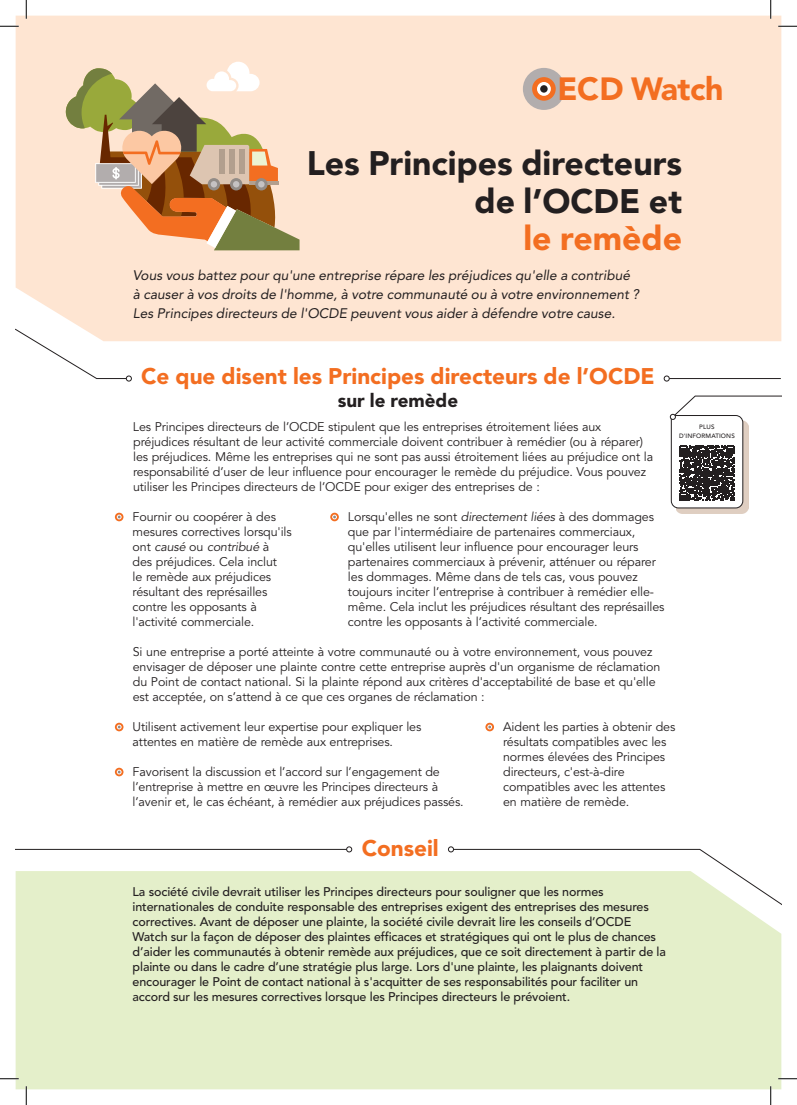
<style>
.page{position:relative;width:797px;height:1105px;background:#fff}
.page>*{position:absolute;margin:0;border:0;box-sizing:border-box;transform-origin:0 0}
.t1{font:900 33.75px/37.5px "Avenir LT Std";color:#231f20;text-align:right}
.t2{font:900 33.75px "Avenir LT Std";color:#f36e21}
.t3{font:900 31.88px "Avenir LT Std";letter-spacing:-.01em;color:#f36e21}
.t4{font:900 22.5px "Avenir LT Std";color:#f36e21}
.t5{font:900 18.75px "Avenir LT Std";color:#231f20}
.t6{font:italic 13.75px/18.8px "Avenir LT Std";color:#231f20}
.t7{font:12.5px/15px "Avenir LT Std";letter-spacing:-.01em;color:#231f20}
.t8{font:500 12.5px/15px "Avenir LT Std";letter-spacing:-.01em;color:#231f20}
.t9{font:500 6.25px/9.6px "Avenir LT Std";letter-spacing:.02em;color:#231f20;text-align:center}
.s1{font-style:italic}
</style>
<div class="page">
<div style="left:16px;top:16px;width:765px;height:325px;background:#fee5d2"></div>
<div style="left:16px;top:871px;width:765px;height:218px;background:#e4efca"></div>
<svg style="left:115px;top:513px;width:8px;height:8px"></svg>
<svg style="left:117px;top:515px;width:5px;height:4px"></svg>
<svg style="left:115px;top:723px;width:8px;height:8px"></svg>
<svg style="left:117px;top:725px;width:5px;height:4px"></svg>
<svg style="left:115px;top:768px;width:8px;height:8px"></svg>
<svg style="left:117px;top:770px;width:5px;height:4px"></svg>
<svg style="left:330px;top:513px;width:9px;height:8px"></svg>
<svg style="left:332px;top:515px;width:5px;height:4px"></svg>
<svg style="left:485px;top:723px;width:9px;height:8px"></svg>
<svg style="left:487px;top:725px;width:5px;height:4px"></svg>
<div style="left:523px;top:68px;width:42px;height:42px;background:#b2adad;border-radius:50%"></div>
<div style="left:532px;top:77px;width:23px;height:24px;background:#f36e21;border-radius:50%"></div>
<svg style="left:537px;top:82px;width:14px;height:14px"></svg>
<div style="left:540px;top:85px;width:7px;height:8px;background:#231f20;border-radius:50%"></div>
<svg style="left:66px;top:62px;width:233px;height:188px;background:#d1b28e"></svg>
<hr style="left:666px;top:378px;width:114px;height:1px;background:#231f20">
<svg style="left:664px;top:376px;width:5px;height:5px"></svg>
<svg style="left:16px;top:329px;width:116px;height:52px"></svg>
<hr style="left:16px;top:849px;width:333px;height:1px;background:#231f20">
<svg style="left:346px;top:847px;width:6px;height:5px"></svg>
<svg style="left:448px;top:847px;width:333px;height:72px"></svg>
<img style="left:676px;top:508px;width:72px;height:5px">
<svg style="left:670px;top:396px;width:111px;height:112px"></svg>
<div style="left:675px;top:424px;width:63px;height:14px;background:#fff"></div>
<svg style="left:0;top:25px;width:19px;height:2px"></svg>
<svg style="left:778px;top:25px;width:19px;height:2px"></svg>
<svg style="left:0;top:1078px;width:19px;height:1px"></svg>
<svg style="left:778px;top:1078px;width:19px;height:1px"></svg>
<svg style="left:25px;top:0;width:2px;height:19px"></svg>
<svg style="left:25px;top:1086px;width:2px;height:19px"></svg>
<svg style="left:770px;top:0;width:1px;height:19px"></svg>
<svg style="left:770px;top:1086px;width:1px;height:19px"></svg>
<h2 class="t3" style="left:557px;top:70px;width:167px">ECD Watch</h2>
<h1 class="t1" style="left:307px;top:145px;width:377px">Les Principes directeurs de l’OCDE et</h1>
<h1 class="t2" style="left:523px;top:218px;width:160px">le remède</h1>
<p class="t6" style="left:133px;top:266px;width:507px">Vous vous battez pour qu'une entreprise répare les préjudices qu'elle a contribué à causer à vos droits de l'homme, à votre communauté ou à votre environnement ?<br>Les Principes directeurs de l'OCDE peuvent vous aider à défendre votre cause.</p>
<h3 class="t4" style="left:141px;top:363px;width:515px">Ce que disent les Principes directeurs de l’OCDE</h3>
<h3 class="t5" style="left:338px;top:389px;width:122px">sur le remède</h3>
<p class="t7" style="left:133px;top:420px;width:522px">Les Principes directeurs de l’OCDE stipulent que les entreprises étroitement liées aux préjudices résultant de leur activité commerciale doivent contribuer à remédier (ou à réparer) les préjudices. Même les entreprises qui ne sont pas aussi étroitement liées au préjudice ont la responsabilité d’user de leur influence pour encourager le remède du préjudice. Vous pouvez utiliser les Principes directeurs de l’OCDE pour exiger des entreprises de :</p>
<p class="t7" style="left:133px;top:510px;width:161px">Fournir ou coopérer à des mesures correctives lorsqu'ils ont <span class="s1">causé</span> ou <span class="s1">contribué</span> à des préjudices. Cela inclut<br>le remède aux préjudices résultant des représailles contre les opposants à l'activité commerciale.</p>
<p class="t7" style="left:348px;top:510px;width:318px">Lorsqu'elles ne sont <span class="s1">directement liées</span> à des dommages que par l'intermédiaire de partenaires commerciaux, qu'elles utilisent leur influence pour encourager leurs partenaires commerciaux à prévenir, atténuer ou réparer les dommages. Même dans de tels cas, vous pouvez toujours inciter l’entreprise à contribuer à remédier elle&shy;même. Cela inclut les préjudices résultant des représailles contre les opposants à l’activité commerciale.</p>
<p class="t7" style="left:133px;top:645px;width:529px">Si une entreprise a porté atteinte à votre communauté ou à votre environnement, vous pouvez envisager de déposer une plainte contre cette entreprise auprès d'un organisme de réclamation du Point de contact national. Si la plainte répond aux critères d'acceptabilité de base et qu'elle est acceptée, on s’attend à ce que ces organes de réclamation :</p>
<p class="t9" style="left:679px;top:422px;width:57px">PLUS<br>D'INFORMATIONS</p>
<p class="t7" style="left:133px;top:720px;width:290px">Utilisent activement leur expertise pour expliquer les attentes en matière de remède aux entreprises.</p>
<p class="t7" style="left:133px;top:765px;width:332px">Favorisent la discussion et l’accord sur l’engagement de l’entreprise à mettre en œuvre les Principes directeurs à l’avenir et, le cas échéant, à remédier aux préjudices passés.</p>
<h3 class="t4" style="left:362px;top:834px;width:79px">Conseil</h3>
<p class="t7" style="left:503px;top:720px;width:174px">Aident les parties à obtenir des résultats compatibles avec les normes élevées des Principes directeurs, c'est-à-dire compatibles avec les attentes en matière de remède.</p>
<p class="t8" style="left:133px;top:885px;width:535px">La société civile devrait utiliser les Principes directeurs pour souligner que les normes internationales de conduite responsable des entreprises exigent des entreprises des mesures correctives. Avant de déposer une plainte, la société civile devrait lire les conseils d’OCDE Watch sur la façon de déposer des plaintes efficaces et stratégiques qui ont le plus de chances d’aider les communautés à obtenir remède aux préjudices, que ce soit directement à partir de la plainte ou dans le cadre d’une stratégie plus large. Lors d'une plainte, les plaignants doivent encourager le Point de contact national à s'acquitter de ses responsabilités pour faciliter un accord sur les mesures correctives lorsque les Principes directeurs le prévoient.</p>
</div>
